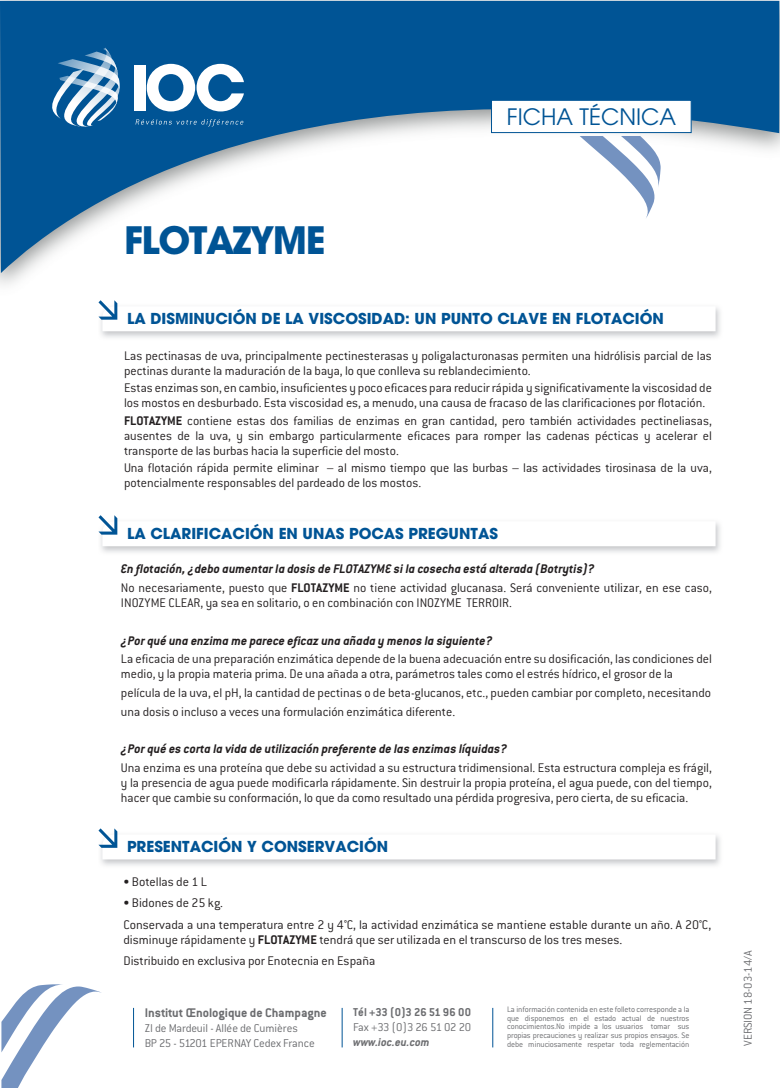
<style>
.page{position:relative;width:780px;height:1088px;background:#fff}
.page>*{position:absolute;margin:0;border:0;box-sizing:border-box;transform-origin:0 0}
.t1{font:700 37.5px "Avant Garde LT";letter-spacing:-.04em;color:#005495}
.t2{font:22.5px "Avant Garde LT";color:#005495}
.t3{font:700 15px "Avant Garde LT";color:#005495}
.t4{font:300 13.75px/15px "Conduit ITC";color:#231f20}
.t5{font:italic 700 13.75px "Conduit ITC";color:#231f20}
.t6{font:700 13.75px "Conduit ITC";color:#6c6d70}
.t7{font:300 12.5px/15px "Conduit ITC";letter-spacing:-.01em;color:#6c6d70}
.t8{font:700 12.5px "Conduit ITC";color:#6c6d70}
.t9{font:300 12.5px "Conduit ITC";letter-spacing:-.03em;color:#6c6d70}
.t10{font:italic 700 12.5px "Conduit ITC";color:#6c6d70}
.t11{font:300 8.75px/8.8px "Conduit ITC";letter-spacing:-.015em;color:#6c6d70;text-align:justify}
.s1{font-weight:700}
.s2{font-weight:700;font-style:italic}
</style>
<div class="page">
<svg style="left:0;top:1px;width:779px;height:272px;fill:#005495"></svg>
<svg style="left:1px;top:984px;width:100px;height:104px"></svg>
<svg style="left:49px;top:47px;width:71px;height:82px;background:#558db8"></svg>
<svg style="left:135px;top:119px;width:108px;height:7px"></svg>
<div style="left:134px;top:65px;width:11px;height:46px;background:#fff"></div>
<svg style="left:147px;top:64px;width:97px;height:47px"></svg>
<img style="left:579px;top:136px;width:77px;height:83px">
<img style="left:621px;top:136px;width:39px;height:52px">
<svg style="left:491px;top:100px;width:200px;height:33px"></svg>
<hr style="left:133px;top:1008px;width:1px;height:39px;background:#005495">
<hr style="left:342px;top:1008px;width:1px;height:39px;background:#005495">
<hr style="left:492px;top:1008px;width:1px;height:39px;background:#005495">
<img style="left:100px;top:835px;width:620px;height:31px">
<svg style="left:98px;top:828px;width:617px;height:31px"></svg>
<img style="left:100px;top:522px;width:620px;height:31px">
<svg style="left:98px;top:515px;width:617px;height:31px"></svg>
<img style="left:100px;top:305px;width:620px;height:33px">
<svg style="left:98px;top:300px;width:617px;height:31px"></svg>
<h2 class="t2" style="left:507px;top:104px;width:171px">FICHA TÉCNICA</h2>
<h1 class="t1" style="left:124px;top:216px;width:203px">FLOTAZYME</h1>
<p class="t3" style="left:127px;top:308px;width:538px">LA DISMINUCIÓN DE LA VISCOSIDAD: UN PUNTO CLAVE EN FLOTACIÓN</p>
<p class="t4" style="left:124px;top:348px;width:589px">Las pectinasas de uva, principalmente pectinesterasas y poligalacturonasas permiten una hidrólisis parcial de las pectinas durante la maduración de la baya, lo que conlleva su reblandecimiento.</p>
<p class="t4" style="left:124px;top:380px;width:589px">Estas enzimas son, en cambio, insuficientes y poco eficaces para reducir rápida y significativamente la viscosidad de los mostos en desburbado. Esta viscosidad es, a menudo, una causa de fracaso de las clarificaciones por flotación.</p>
<p class="t4" style="left:124px;top:413px;width:589px;text-align:justify"><span class="s1">FLOTAZYME</span> contiene estas dos familias de enzimas en gran cantidad, pero también actividades pectineliasas, ausentes de la uva, y sin embargo particularmente eficaces para romper las cadenas pécticas y acelerar el transporte de las burbas hacia la superficie del mosto.</p>
<p class="t4" style="left:124px;top:460px;width:589px">Una flotación rápida permite eliminar – al mismo tiempo que las burbas – las actividades tirosinasa de la uva, potencialmente responsables del pardeado de los mostos.</p>
<p class="t3" style="left:127px;top:523px;width:372px">LA CLARIFICACIÓN EN UNAS POCAS PREGUNTAS</p>
<p class="t4" style="left:121px;top:560px;width:592px;line-height:18.8px"><span class="s2">En flotación, ¿debo aumentar la dosis de FLOTAZYME si la cosecha está alterada (Botrytis)?<br></span>No necesariamente, puesto que <span class="s1">FLOTAZYME</span> no tiene actividad glucanasa. Será conveniente utilizar, en ese caso,</p>
<p class="t4" style="left:121px;top:595px;width:392px">INOZYME CLEAR, ya sea en solitario, o en combinación con INOZYME TERROIR.</p>
<p class="t5" style="left:121px;top:632px;width:373px">¿Por qué una enzima me parece eficaz una añada y menos la siguiente?</p>
<p class="t4" style="left:121px;top:651px;width:592px">La eficacia de una preparación enzimática depende de la buena adecuación entre su dosificación, las condiciones del medio, y la propia materia prima. De una añada a otra, parámetros tales como el estrés hídrico, el grosor de la</p>
<p class="t4" style="left:121px;top:683px;width:591px;line-height:18.8px">película de la uva, el pH, la cantidad de pectinas o de beta-glucanos, etc., pueden cambiar por completo, necesitando una dosis o incluso a veces una formulación enzimática diferente.</p>
<p class="t5" style="left:121px;top:741px;width:388px">¿Por qué es corta la vida de utilización preferente de las enzimas líquidas?</p>
<p class="t4" style="left:121px;top:760px;width:592px;text-align:justify">Una enzima es una proteína que debe su actividad a su estructura tridimensional. Esta estructura compleja es frágil, y la presencia de agua puede modificarla rápidamente. Sin destruir la propia proteína, el agua puede, con del tiempo, hacer que cambie su conformación, lo que da como resultado una pérdida progresiva, pero cierta, de su eficacia.</p>
<p class="t3" style="left:127px;top:836px;width:263px">PRESENTACIÓN Y CONSERVACIÓN</p>
<p class="t4" style="left:123px;top:874px;width:85px">• Botellas de 1 L</p>
<p class="t4" style="left:123px;top:892px;width:589px;line-height:21.2px">• Bidones de 25 kg.<br>Conservada a una temperatura entre 2 y 4°C, la actividad enzimática se mantiene estable durante un año. A 20°C,</p>
<p class="t4" style="left:123px;top:928px;width:500px;line-height:21.2px">disminuye rápidamente y <span class="s1">FLOTAZYME</span> tendrá que ser utilizada en el transcurso de los tres meses.<br>Distribuido en exclusiva por Enotecnia en España</p>
<p class="t11" style="left:507px;top:1005px;width:184px">La información contenida en este folleto corresponde a la que disponemos en el estado actual de nuestros conocimientos.No impide a los usuarios tomar sus propias precauciones y realizar sus propios ensayos. Se debe minuciosamente respetar toda reglementación</p>
<p class="t8" style="left:353px;top:1004px;width:119px">Tél +33 (0)3 26 51 96 00</p>
<p class="t9" style="left:353px;top:1020px;width:119px">Fax +33 (0)3 26 51 02 20</p>
<p class="t10" style="left:353px;top:1034px;width:78px">www.ioc.eu.com</p>
<p class="t6" style="left:145px;top:1004px;width:184px">Institut Œnologique de Champagne</p>
<p class="t7" style="left:145px;top:1020px;width:171px">ZI de Mardeuil - Allée de Cumières<br>BP 25 - 51201 EPERNAY Cedex France</p>
<p class="t7" style="left:740px;top:1046px;width:97px;rotate:-90deg">VERSION 18-03-14/A</p>
</div>
